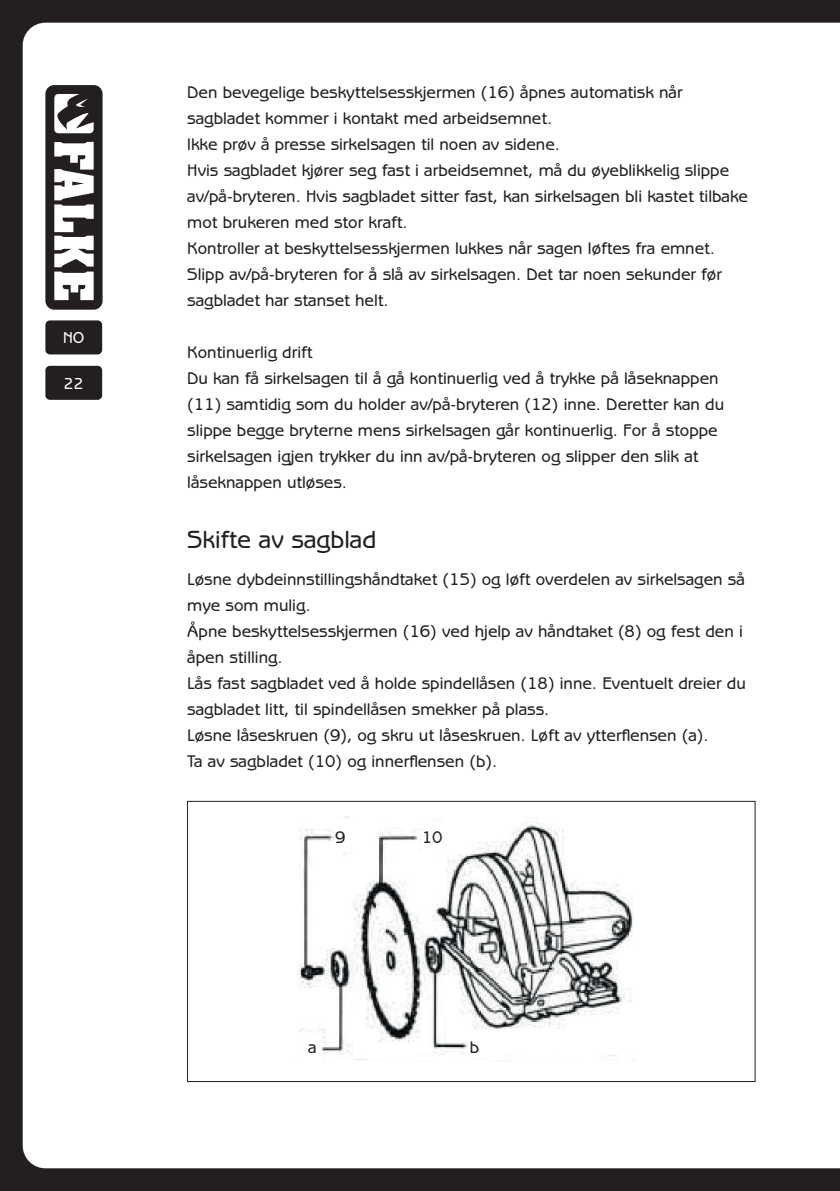
<style>
.page{position:relative;width:840px;height:1191px;background:#fff}
.page>*{position:absolute;margin:0;border:0;box-sizing:border-box;transform-origin:0 0}
.t1{font:500 25px "Benguiat Gothic LT";color:#231f20}
.t2{font:500 17px/26px "Benguiat Gothic LT";color:#231f20}
.t3{font:500 16px "Benguiat Gothic LT";color:#fff}
</style>
<div class="page">
<div style="left:0;top:0;width:839px;height:1191px;background:#231f20"></div>
<div style="left:23px;top:23px;width:816px;height:1145px;background:#fff"></div>
<div style="left:45px;top:320px;width:57px;height:34px;background:#231f20;border-radius:5px"></div>
<div style="left:45px;top:366px;width:57px;height:34px;background:#231f20;border-radius:5px"></div>
<svg style="left:45px;top:85px;width:57px;height:225px"></svg>
<img style="left:291px;top:817px;width:344px;height:244px">
<div style="left:187px;top:801px;width:568px;height:280px;border:1px solid #231f20"></div>
<p class="t3" style="left:63px;top:329px;width:23px">NO</p>
<p class="t3" style="left:64px;top:374px;width:21px">22</p>
<p class="t2" style="left:187px;top:79px;width:562px">Den bevegelige beskyttelsesskjermen (16) åpnes automatisk når sagbladet kommer i kontakt med arbeidsemnet.<br>Ikke prøv å presse sirkelsagen til noen av sidene.<br>Hvis sagbladet kjører seg fast i arbeidsemnet, må du øyeblikkelig slippe av/på-bryteren. Hvis sagbladet sitter fast, kan sirkelsagen bli kastet tilbake mot brukeren med stor kraft.<br>Kontroller at beskyttelsesskjermen lukkes når sagen løftes fra emnet.<br>Slipp av/på-bryteren for å slå av sirkelsagen. Det tar noen sekunder før sagbladet har stanset helt.</p>
<p class="t2" style="left:187px;top:339px;width:538px">Kontinuerlig drift<br>Du kan få sirkelsagen til å gå kontinuerlig ved å trykke på låseknappen (11) samtidig som du holder av/på-bryteren (12) inne. Deretter kan du slippe begge bryterne mens sirkelsagen går kontinuerlig. For å stoppe sirkelsagen igjen trykker du inn av/på-bryteren og slipper den slik at låseknappen utløses.</p>
<h1 class="t1" style="left:187px;top:525px;width:190px">Skifte av sagblad</h1>
<p class="t2" style="left:187px;top:566px;width:559px">Løsne dybdeinnstillingshåndtaket (15) og løft overdelen av sirkelsagen så mye som mulig.<br>Åpne beskyttelsesskjermen (16) ved hjelp av håndtaket (8) og fest den i åpen stilling.<br>Lås fast sagbladet ved å holde spindellåsen (18) inne. Eventuelt dreier du sagbladet litt, til spindellåsen smekker på plass.<br>Løsne låseskruen (9), og skru ut låseskruen. Løft av ytterflensen (a).<br>Ta av sagbladet (10) og innerflensen (b).</p>
<p class="t2" style="left:335px;top:824px;width:12px">9</p>
<p class="t2" style="left:421px;top:824px;width:22px">10</p>
<p class="t2" style="left:308px;top:1034px;width:10px">a</p>
<p class="t2" style="left:469px;top:1034px;width:11px">b</p>
</div>
